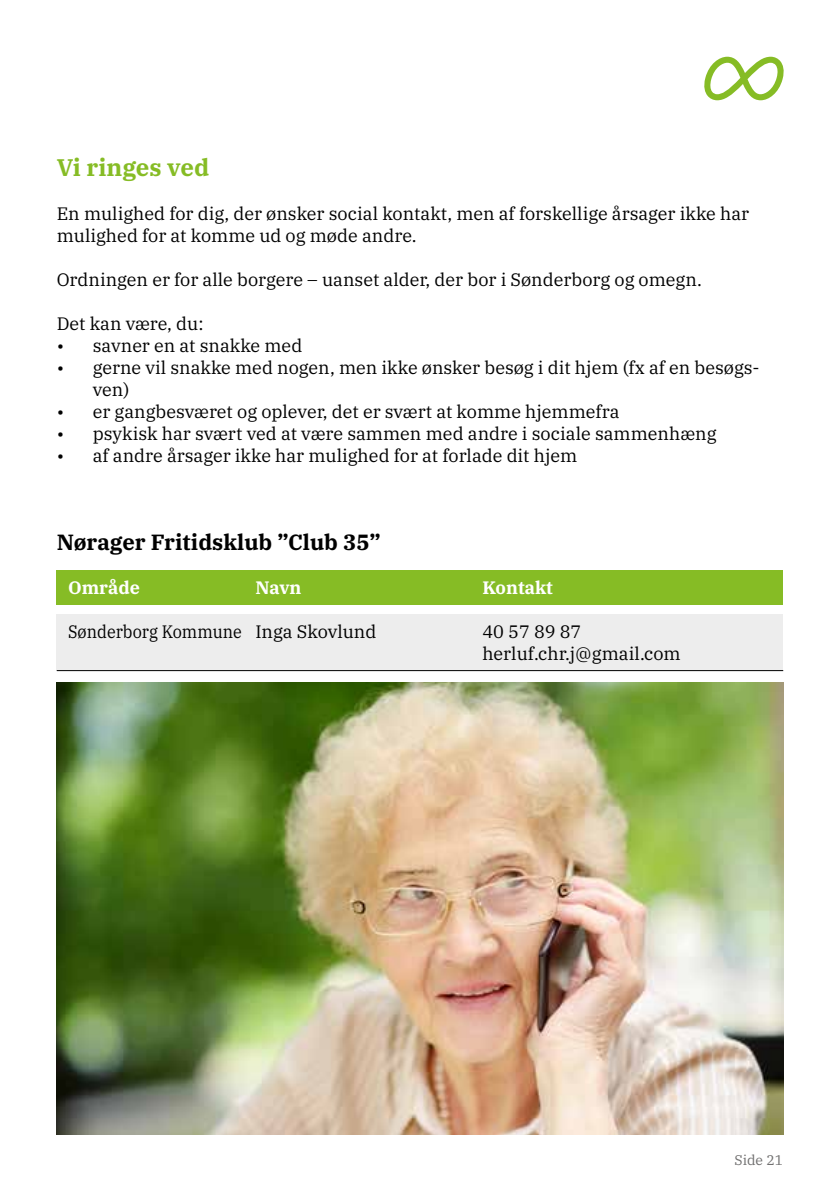
<style>
.page{position:relative;width:840px;height:1191px;background:#fff}
.page>*{position:absolute;margin:0;border:0;box-sizing:border-box;transform-origin:0 0}
.t1{font:700 24px "IBM Plex Serif";color:#86bc25}
.t2{font:700 22px "IBM Plex Serif";color:#000}
.t3{font:18px/22px "IBM Plex Serif";color:#000}
.t4{font:18px "IBM Plex Serif";color:#000;scale:.9 1}
.t5{font:700 18px "IBM Plex Serif";color:#fff}
.t6{font:14px "IBM Plex Serif";color:#706f6f}
</style>
<div class="page">
<div style="left:57px;top:570px;width:725px;height:34px;background:#86bc25"></div>
<div style="left:57px;top:614px;width:725px;height:56px;background:#ededed"></div>
<hr style="left:57px;top:670px;width:725px;height:1px;background:#000">
<img style="left:57px;top:682px;width:725px;height:452px">
<svg style="left:704px;top:57px;width:79px;height:43px"></svg>
<h1 class="t1" style="left:57px;top:148px;width:154px">Vi ringes ved</h1>
<p class="t3" style="left:57px;top:201px;width:693px">En mulighed for dig, der ønsker social kontakt, men af forskellige årsager ikke har mulighed for at komme ud og møde andre.</p>
<p class="t3" style="left:57px;top:267px;width:646px">Ordningen er for alle borgere – uanset alder, der bor i Sønderborg og omegn.</p>
<p class="t3" style="left:57px;top:311px;width:148px">Det kan være, du:</p>
<p class="t3" style="left:57px;top:333px;width:247px">• savner en at snakke med</p>
<p class="t3" style="left:93px;top:355px;width:668px;text-indent:-36px">• gerne vil snakke med nogen, men ikke ønsker besøg i dit hjem (fx af en besøgs&shy;ven)</p>
<p class="t3" style="left:57px;top:399px;width:564px">• er gangbesværet og oplever, det er svært at komme hjemmefra</p>
<p class="t3" style="left:57px;top:421px;width:661px">• psykisk har svært ved at være sammen med andre i sociale sammenhæng</p>
<p class="t3" style="left:57px;top:443px;width:522px">• af andre årsager ikke har mulighed for at forlade dit hjem</p>
<p class="t2" style="left:57px;top:524px;width:325px">Nørager Fritidsklub ”Club 35”</p>
<p class="t5" style="left:68px;top:573px;width:73px">Område</p>
<p class="t5" style="left:255px;top:573px;width:48px">Navn</p>
<p class="t5" style="left:482px;top:573px;width:72px">Kontakt</p>
<p class="t4" style="left:68px;top:618px;width:344px">Sønderborg Kommune Inga Skovlund</p>
<p class="t3" style="left:482px;top:619px;width:200px">40 57 89 87 herluf.chr.j@gmail.com</p>
<p class="t6" style="left:734px;top:1149px;width:50px">Side 21</p>
</div>
